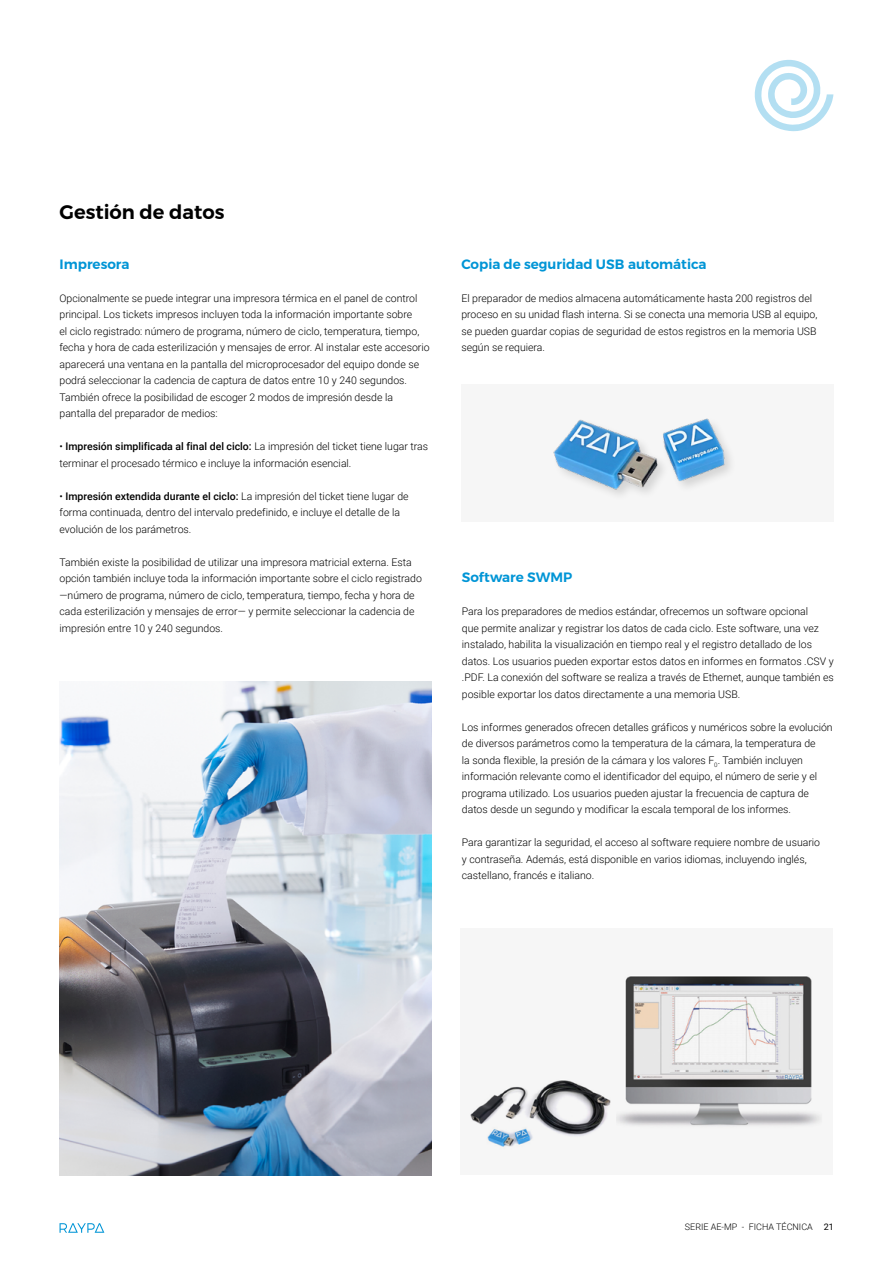
<style>
.page{position:relative;width:893px;height:1263px;background:#fff}
.page>*{position:absolute;margin:0;border:0;box-sizing:border-box;transform-origin:0 0}
.t1{font:600 19.5px "Montserrat";color:#000}
.t2{font:600 13.5px "Montserrat";color:#0095d6}
.t3{font:300 10.5px/16.5px "Roboto";color:#000}
.t4{font:300 9px "Roboto";color:#000}
.s1{font-weight:500}
.s2{font-weight:400}
</style>
<div class="page">
<svg style="left:60px;top:1223px;width:44px;height:10px"></svg>
<svg style="left:755px;top:59px;width:78px;height:72px"></svg>
<img style="left:60px;top:681px;width:372px;height:494px">
<div style="left:461px;top:929px;width:372px;height:246px;background:#f6f6f6"></div>
<div style="left:461px;top:384px;width:372px;height:138px;background:#f6f6f6"></div>
<img style="left:553px;top:418px;width:177px;height:77px">
<img style="left:616px;top:976px;width:204px;height:150px">
<img style="left:470px;top:1080px;width:141px;height:67px">
<h1 class="t1" style="left:60px;top:197px;width:166px">Gestión de datos</h1>
<p class="t2" style="left:60px;top:253px;width:71px">Impresora</p>
<p class="t3" style="left:60px;top:289px;width:372px">Opcionalmente se puede integrar una impresora térmica en el panel de control principal. Los tickets impresos incluyen toda la información importante sobre<br>el ciclo registrado: número de programa, número de ciclo, temperatura, tiempo, fecha y hora de cada esterilización y mensajes de error. Al instalar este accesorio aparecerá una ventana en la pantalla del microprocesador del equipo donde se podrá seleccionar la cadencia de captura de datos entre 10 y 240 segundos.<br>También ofrece la posibilidad de escoger 2 modos de impresión desde la pantalla del preparador de medios:</p>
<p class="t3" style="left:60px;top:438px;width:370px">• <span class="s1">Impresión simplificada al final del ciclo:</span> La impresión del ticket tiene lugar tras terminar el procesado térmico e incluye la información esencial.</p>
<p class="t3" style="left:60px;top:487px;width:351px">• <span class="s1">Impresión extendida durante el ciclo:</span> La impresión del ticket tiene lugar de forma continuada, dentro del intervalo predefinido, e incluye el detalle de la evolución de los parámetros.</p>
<p class="t3" style="left:60px;top:553px;width:364px">También existe la posibilidad de utilizar una impresora matricial externa. Esta opción también incluye toda la información importante sobre el ciclo registrado —número de programa, número de ciclo, temperatura, tiempo, fecha y hora de cada esterilización y mensajes de error— y permite seleccionar la cadencia de impresión entre 10 y 240 segundos.</p>
<p class="t2" style="left:461px;top:253px;width:247px">Copia de seguridad USB automática</p>
<p class="t3" style="left:461px;top:289px;width:358px">El preparador de medios almacena automáticamente hasta 200 registros del proceso en su unidad flash interna. Si se conecta una memoria USB al equipo, se pueden guardar copias de seguridad de estos registros en la memoria USB según se requiera.</p>
<p class="t2" style="left:462px;top:567px;width:112px">Software SWMP</p>
<p class="t3" style="left:462px;top:603px;width:373px">Para los preparadores de medios estándar, ofrecemos un software opcional<br>que permite analizar y registrar los datos de cada ciclo. Este software, una vez instalado, habilita la visualización en tiempo real y el registro detallado de los datos. Los usuarios pueden exportar estos datos en informes en formatos .CSV y .PDF. La conexión del software se realiza a través de Ethernet, aunque también es posible exportar los datos directamente a una memoria USB.</p>
<p class="t3" style="left:462px;top:718px;width:372px">Los informes generados ofrecen detalles gráficos y numéricos sobre la evolución de diversos parámetros como la temperatura de la cámara, la temperatura de<br>la sonda flexible, la presión de la cámara y los valores F<sub>0</sub>. También incluyen información relevante como el identificador del equipo, el número de serie y el programa utilizado. Los usuarios pueden ajustar la frecuencia de captura de datos desde un segundo y modificar la escala temporal de los informes.</p>
<p class="t3" style="left:462px;top:834px;width:360px">Para garantizar la seguridad, el acceso al software requiere nombre de usuario y contraseña. Además, está disponible en varios idiomas, incluyendo inglés, castellano, francés e italiano.</p>
<p class="t4" style="left:685px;top:1220px;width:150px">SERIE AE-MP - FICHA TÉCNICA <span class="s2">21</span></p>
</div>
